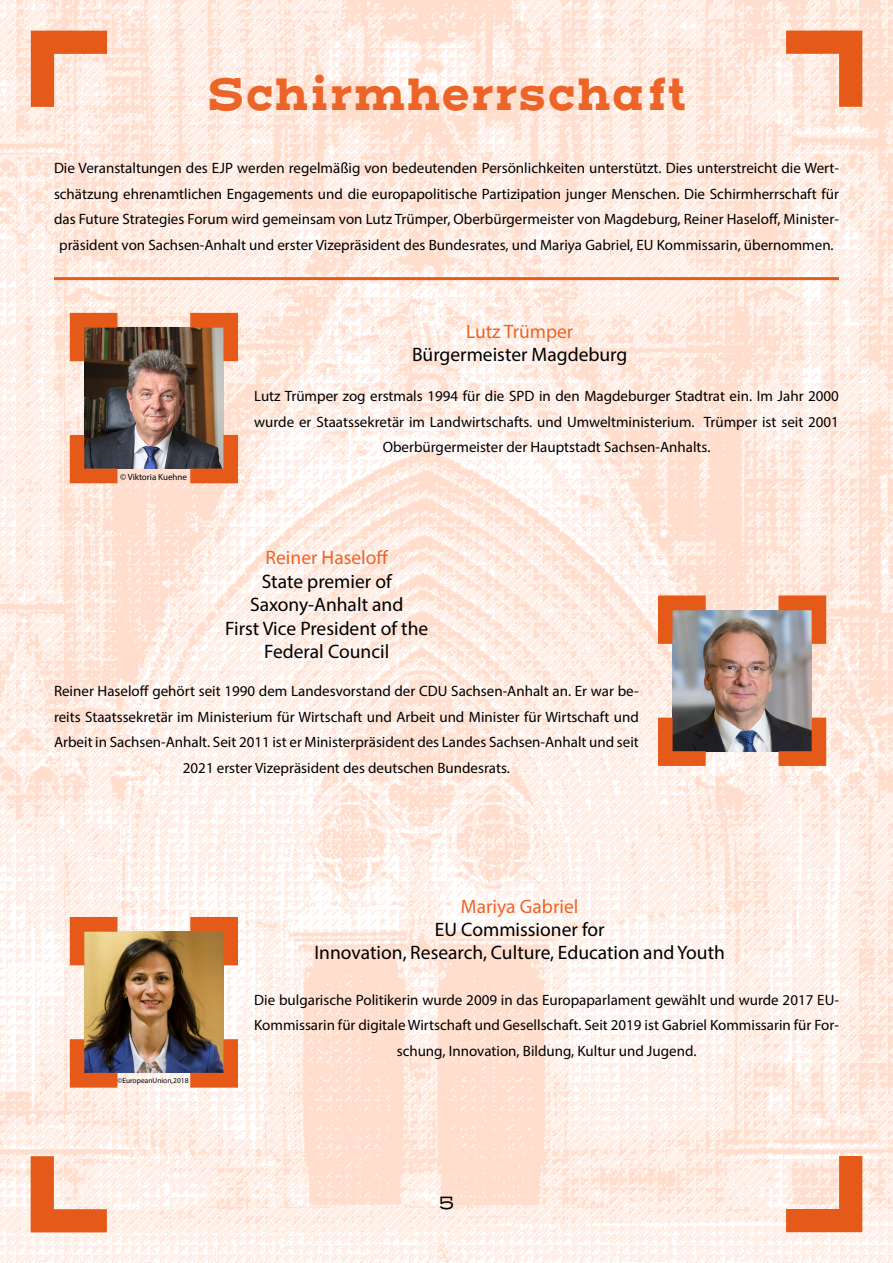
<style>
.page{position:relative;width:893px;height:1263px;background:#fff}
.page>*{position:absolute;margin:0;border:0;box-sizing:border-box;transform-origin:0 0}
.t1{font:700 45px "Henderson Slab Basic";color:#ec6428}
.t2{font:19.5px/23.4px "Myriad Pro";color:#000;text-align:center}
.t3{font:19.5px "Myriad Pro";color:#ec6428}
.t4{font:18px "Henderson Slab Basic";color:#000}
.t5{font:15px/25.5px "Myriad Pro";color:#000;text-align:center}
.t6{font:9px "Myriad Pro";color:#000}
.t7{font:7.5px "Myriad Pro";color:#000}
</style>
<div class="page">
<img style="left:0;top:0;width:893px;height:1263px">
<svg style="left:786px;top:31px;width:76px;height:76px;background:#f2a07a"></svg>
<svg style="left:31px;top:31px;width:76px;height:76px;background:#f2a17b"></svg>
<svg style="left:31px;top:1156px;width:76px;height:76px;background:#f2a27d"></svg>
<svg style="left:786px;top:1156px;width:76px;height:76px;background:#f29f78"></svg>
<img style="left:673px;top:610px;width:139px;height:141px">
<svg style="left:658px;top:718px;width:48px;height:48px;background:#8b4222"></svg>
<svg style="left:778px;top:595px;width:48px;height:49px;background:#c38268"></svg>
<svg style="left:778px;top:718px;width:48px;height:48px;background:#954c2d"></svg>
<svg style="left:658px;top:595px;width:48px;height:49px;background:#bf7c5e"></svg>
<img style="left:84px;top:328px;width:140px;height:141px">
<svg style="left:70px;top:435px;width:47px;height:48px;background:#8e472a"></svg>
<svg style="left:190px;top:313px;width:48px;height:48px;background:#b86235"></svg>
<svg style="left:190px;top:435px;width:48px;height:48px;background:#9d5432"></svg>
<svg style="left:70px;top:313px;width:47px;height:48px;background:#9c4b1f"></svg>
<img style="left:84px;top:932px;width:140px;height:141px">
<svg style="left:70px;top:1039px;width:47px;height:49px;background:#8c4733"></svg>
<svg style="left:190px;top:917px;width:48px;height:48px;background:#c76a28"></svg>
<svg style="left:190px;top:1039px;width:48px;height:49px;background:#975039"></svg>
<svg style="left:70px;top:917px;width:47px;height:48px;background:#e6914e"></svg>
<hr style="left:54px;top:277px;width:785px;height:3px;background:#e65b1a">
<p class="t1" style="left:206px;top:65px;width:483px">Schirmherrschaft</p>
<p class="t5" style="left:54px;top:155px;width:786px">Die Veranstaltungen des EJP werden regelmäßig von bedeutenden Persönlichkeiten unterstützt. Dies unterstreicht die Wert&shy;schätzung ehrenamtlichen Engagements und die europapolitische Partizipation junger Menschen. Die Schirmherrschaft für das Future Strategies Forum wird gemeinsam von Lutz Trümper, Oberbürgermeister von Magdeburg, Reiner Haseloff, Minister&shy;präsident von Sachsen-Anhalt und erster Vizepräsident des Bundesrates, und Mariya Gabriel, EU Kommissarin, übernommen.</p>
<p class="t3" style="left:466px;top:319px;width:109px">Lutz Trümper</p>
<p class="t2" style="left:412px;top:343px;width:217px">Bürgermeister Magdeburg</p>
<p class="t6" style="left:120px;top:471px;width:68px">© Viktoria Kuehne</p>
<p class="t5" style="left:254px;top:383px;width:586px">Lutz Trümper zog erstmals 1994 für die SPD in den Magdeburger Stadtrat ein. Im Jahr 2000 wurde er Staatssekretär im Landwirtschafts. und Umweltministerium. Trümper ist seit 2001<br>Oberbürgermeister der Hauptstadt Sachsen-Anhalts.</p>
<p class="t3" style="left:266px;top:546px;width:125px">Reiner Haseloff</p>
<p class="t2" style="left:225px;top:569px;width:205px">State premier of<br>Saxony-Anhalt and<br>First Vice President of the<br>Federal Council</p>
<p class="t5" style="left:54px;top:678px;width:586px">Reiner Haseloff gehört seit 1990 dem Landesvorstand der CDU Sachsen-Anhalt an. Er war be&shy;reits Staatssekretär im Ministerium für Wirtschaft und Arbeit und Minister für Wirtschaft und Arbeit in Sachsen-Anhalt. Seit 2011 ist er Ministerpräsident des Landes Sachsen-Anhalt und seit 2021 erster Vizepräsident des deutschen Bundesrats.</p>
<p class="t3" style="left:461px;top:894px;width:119px">Mariya Gabriel</p>
<p class="t2" style="left:314px;top:917px;width:412px">EU Commissioner for<br>Innovation, Research, Culture, Education and Youth</p>
<p class="t7" style="left:117px;top:1076px;width:73px">©EuropeanUnion,2018</p>
<p class="t5" style="left:254px;top:987px;width:586px">Die bulgarische Politikerin wurde 2009 in das Europaparlament gewählt und wurde 2017 EU-<br>Kommissarin für digitale Wirtschaft und Gesellschaft. Seit 2019 ist Gabriel Kommissarin für For&shy;schung, Innovation, Bildung, Kultur und Jugend.</p>
<p class="t4" style="left:438px;top:1191px;width:18px">5</p>
</div>
